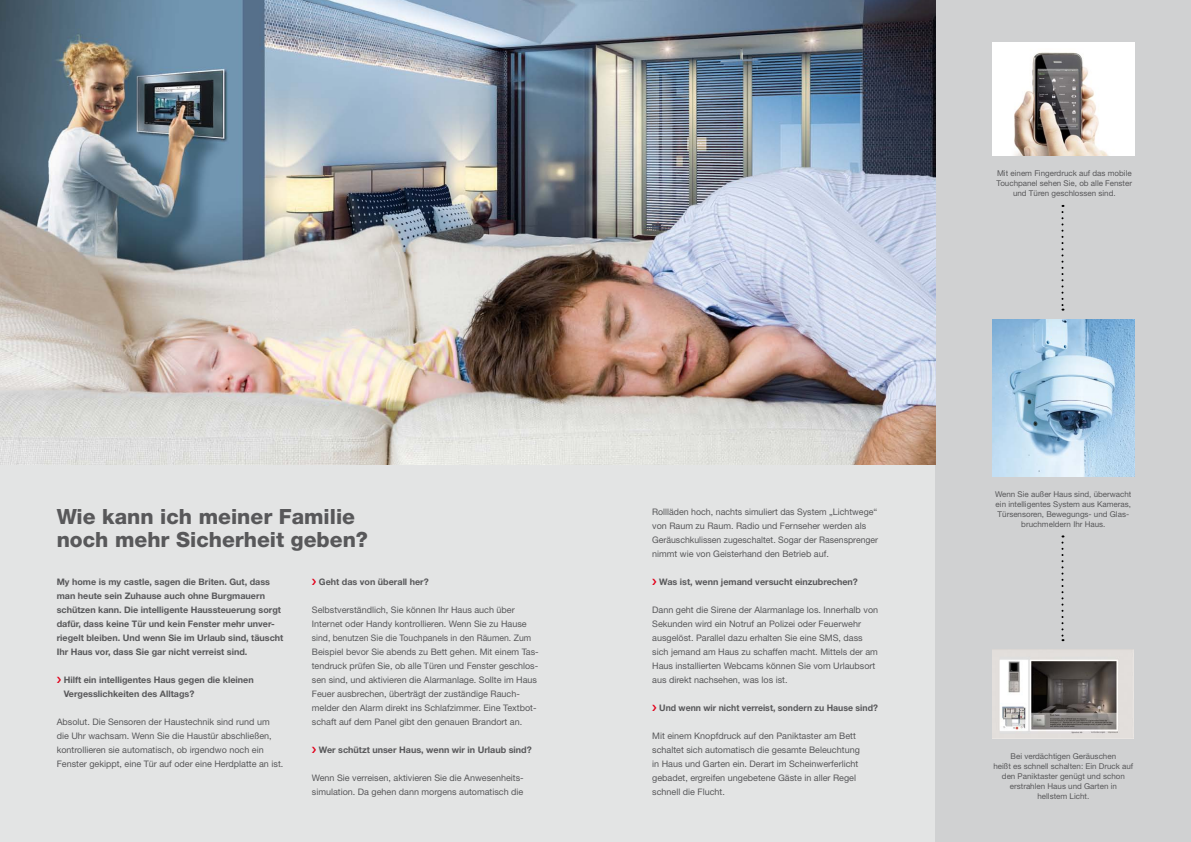
<style>
.page{position:relative;width:1191px;height:842px;background:#e3e4e4}
.page>*{position:absolute;margin:0;border:0;box-sizing:border-box;transform-origin:0 0}
.t1{font:800 21px/23px "Helvetica Neue";color:#58585a}
.t2{font:9px/14px "Helvetica Neue";color:#58585a}
.t3{font:700 9px/14px "Helvetica Neue";color:#58585a}
.t4{font:8px/10px "Helvetica Neue";color:#58585a;text-align:center}
</style>
<div class="page">
<div style="left:935px;top:0;width:256px;height:842px;background:#d0d1d2"></div>
<img style="left:0;top:0;width:935px;height:465px">
<img style="left:992px;top:43px;width:142px;height:113px">
<img style="left:992px;top:319px;width:142px;height:157px">
<svg style="left:1061px;top:205px;width:2px;height:106px"></svg>
<svg style="left:1061px;top:535px;width:2px;height:106px"></svg>
<img style="left:992px;top:650px;width:142px;height:89px">
<p class="t4" style="left:996px;top:168px;width:137px">Mit einem Fingerdruck auf das mobile<br>Touchpanel sehen Sie, ob alle Fenster und Türen geschlossen sind.</p>
<h1 class="t1" style="left:57px;top:504px;width:313px">Wie kann ich meiner Familie noch mehr Sicherheit geben?</h1>
<p class="t3" style="left:57px;top:574px;width:228px">My home is my castle, sagen die Briten. Gut, dass man heute sein Zuhause auch ohne Burgmauern schützen kann. Die intelligente Haussteuerung sorgt dafür, dass keine Tür und kein Fenster mehr unver&shy;riegelt bleiben. Und wenn Sie im Urlaub sind, täuscht Ihr Haus vor, dass Sie gar nicht verreist sind.</p>
<p class="t3" style="left:64px;top:672px;width:191px">Hilft ein intelligentes Haus gegen die kleinen<br>Vergesslichkeiten des Alltags?</p>
<p class="t2" style="left:57px;top:714px;width:228px">Absolut. Die Sensoren der Haustechnik sind rund um die Uhr wachsam. Wenn Sie die Haustür abschließen, kontrollieren sie automatisch, ob irgendwo noch ein Fenster gekippt, eine Tür auf oder eine Herdplatte an ist.</p>
<p class="t3" style="left:319px;top:574px;width:111px">Geht das von überall her?</p>
<p class="t2" style="left:312px;top:602px;width:228px">Selbstverständlich, Sie können Ihr Haus auch über Internet oder Handy kontrollieren. Wenn Sie zu Hause sind, benutzen Sie die Touchpanels in den Räumen. Zum Beispiel bevor Sie abends zu Bett gehen. Mit einem Tas&shy;tendruck prüfen Sie, ob alle Türen und Fenster geschlos&shy;sen sind, und aktivieren die Alarmanlage. Sollte im Haus Feuer ausbrechen, überträgt der zuständige Rauch&shy;melder den Alarm direkt ins Schlafzimmer. Eine Textbot&shy;schaft auf dem Panel gibt den genauen Brandort an.</p>
<p class="t3" style="left:319px;top:742px;width:214px">Wer schützt unser Haus, wenn wir in Urlaub sind?</p>
<p class="t2" style="left:312px;top:770px;width:213px">Wenn Sie verreisen, aktivieren Sie die Anwesenheits&shy;simulation. Da gehen dann morgens automatisch die</p>
<p class="t2" style="left:652px;top:504px;width:227px">Rollläden hoch, nachts simuliert das System „Lichtwege“ von Raum zu Raum. Radio und Fernseher werden als Geräuschkulissen zugeschaltet. Sogar der Rasensprenger nimmt wie von Geisterhand den Betrieb auf.</p>
<p class="t3" style="left:659px;top:574px;width:200px">Was ist, wenn jemand versucht einzubrechen?</p>
<p class="t2" style="left:652px;top:602px;width:227px">Dann geht die Sirene der Alarmanlage los. Innerhalb von Sekunden wird ein Notruf an Polizei oder Feuerwehr ausgelöst. Parallel dazu erhalten Sie eine SMS, dass sich jemand am Haus zu schaffen macht. Mittels der am Haus installierten Webcams können Sie vom Urlaubsort aus direkt nachsehen, was los ist.</p>
<p class="t3" style="left:659px;top:700px;width:220px">Und wenn wir nicht verreist, sondern zu Hause sind?</p>
<p class="t2" style="left:652px;top:728px;width:209px">Mit einem Knopfdruck auf den Paniktaster am Bett schaltet sich automatisch die gesamte Beleuchtung in Haus und Garten ein. Derart im Scheinwerferlicht gebadet, ergreifen ungebetene Gäste in aller Regel schnell die Flucht.</p>
<p class="t4" style="left:995px;top:489px;width:138px">Wenn Sie außer Haus sind, überwacht ein intelligentes System aus Kameras, Türsensoren, Bewegungs- und Glas&shy;bruchmeldern Ihr Haus.</p>
<p class="t4" style="left:993px;top:751px;width:141px">Bei verdächtigen Geräuschen<br>heißt es schnell schalten: Ein Druck auf den Paniktaster genügt und schon erstrahlen Haus und Garten in<br>hellstem Licht.</p>
</div>
